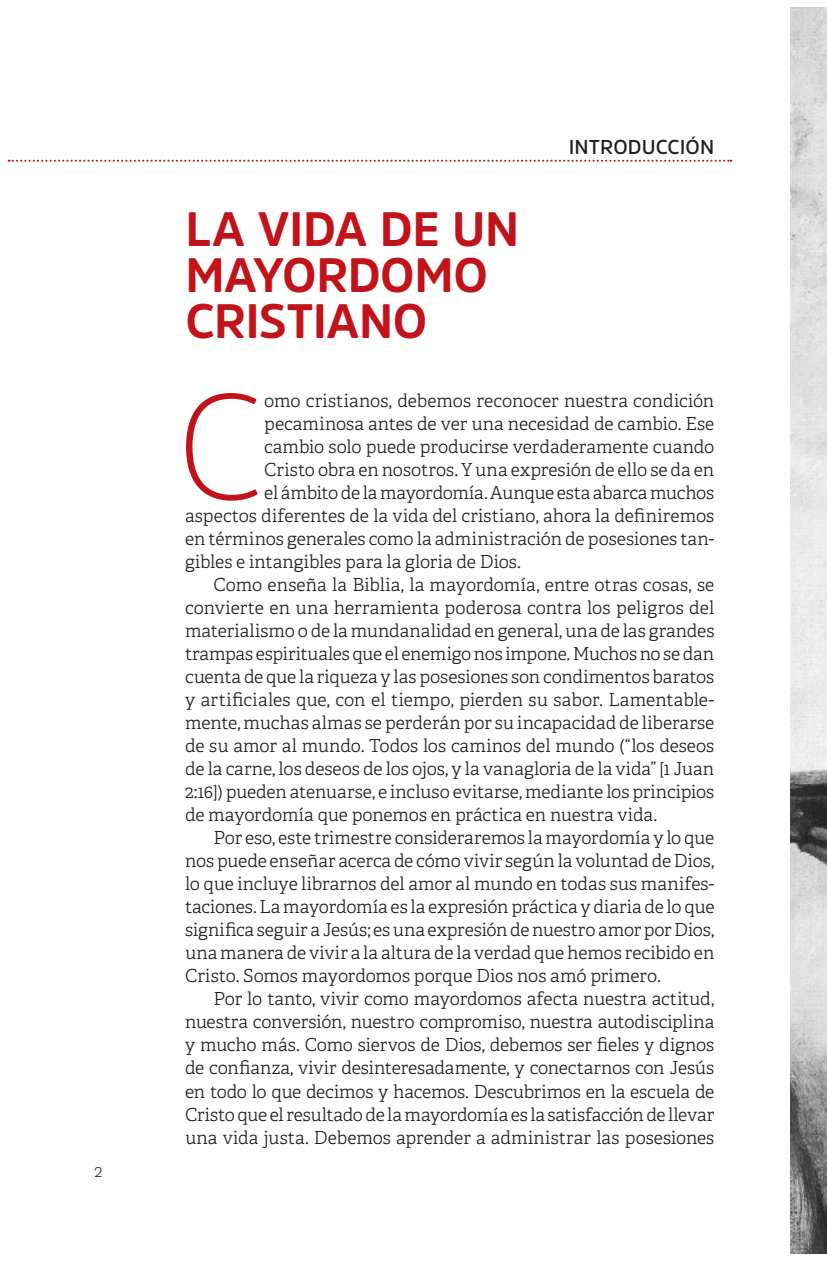
<style>
.page{position:relative;width:827px;height:1263px;background:#fff}
.page>*{position:absolute;margin:0;border:0;box-sizing:border-box;transform-origin:0 0}
.t1{font:200 149.2px "Amsi Pro";color:#c2131a}
.t2{font:700 48px/46px "Amsi Pro";letter-spacing:-.01em;color:#c2131a}
.t3{font:600 20px "Amsi Pro";letter-spacing:.005em;color:#231f20}
.t4{font:300 18px "Adelle Basic";letter-spacing:-.005em;color:#231f20}
.t5{font:300 14px "Amsi Pro";color:#231f20}
</style>
<div class="page">
<svg style="left:9px;top:160px;width:721px;height:2px"></svg>
<img style="left:790px;top:8px;width:36px;height:1245px">
<p class="t5" style="left:94px;top:1162px;width:10px">2</p>
<h2 class="t2" style="left:185px;top:205px;width:335px">LA VIDA DE UN<br>MAYORDOMO<br>CRISTIANO</h2>
<p class="t3" style="left:568px;top:133px;width:147px">INTRODUCCIÓN</p>
<h1 class="t1" style="left:177px;top:342px;width:89px">C</h1>
<p class="t4" style="left:264px;top:390px;width:451px">omo cristianos, debemos reconocer nuestra condición</p>
<p class="t4" style="left:264px;top:413px;width:451px">pecaminosa antes de ver una necesidad de cambio. Ese</p>
<p class="t4" style="left:264px;top:436px;width:451px">cambio solo puede producirse verdaderamente cuando</p>
<p class="t4" style="left:264px;top:459px;width:451px">Cristo obra en nosotros. Y una expresión de ello se da en</p>
<p class="t4" style="left:264px;top:482px;width:451px">el ámbito de la mayordomía. Aunque esta abarca muchos</p>
<p class="t4" style="left:185px;top:505px;width:530px">aspectos diferentes de la vida del cristiano, ahora la definiremos</p>
<p class="t4" style="left:185px;top:528px;width:530px">en términos generales como la administración de posesiones tan-</p>
<p class="t4" style="left:185px;top:551px;width:337px">gibles e intangibles para la gloria de Dios.</p>
<p class="t4" style="left:213px;top:574px;width:502px">Como enseña la Biblia, la mayordomía, entre otras cosas, se</p>
<p class="t4" style="left:185px;top:597px;width:530px">convierte en una herramienta poderosa contra los peligros del</p>
<p class="t4" style="left:185px;top:620px;width:530px">materialismo o de la mundanalidad en general, una de las grandes</p>
<p class="t4" style="left:185px;top:643px;width:530px">trampas espirituales que el enemigo nos impone. Muchos no se dan</p>
<p class="t4" style="left:185px;top:666px;width:530px">cuenta de que la riqueza y las posesiones son condimentos baratos</p>
<p class="t4" style="left:185px;top:689px;width:530px">y artificiales que, con el tiempo, pierden su sabor. Lamentable-</p>
<p class="t4" style="left:185px;top:712px;width:530px">mente, muchas almas se perderán por su incapacidad de liberarse</p>
<p class="t4" style="left:185px;top:735px;width:530px">de su amor al mundo. Todos los caminos del mundo (“los deseos</p>
<p class="t4" style="left:185px;top:758px;width:530px">de la carne, los deseos de los ojos, y la vanagloria de la vida” [1 Juan</p>
<p class="t4" style="left:185px;top:781px;width:530px">2:16]) pueden atenuarse, e incluso evitarse, mediante los principios</p>
<p class="t4" style="left:185px;top:804px;width:473px">de mayordomía que ponemos en práctica en nuestra vida.</p>
<p class="t4" style="left:213px;top:827px;width:502px">Por eso, este trimestre consideraremos la mayordomía y lo que</p>
<p class="t4" style="left:185px;top:850px;width:530px">nos puede enseñar acerca de cómo vivir según la voluntad de Dios,</p>
<p class="t4" style="left:185px;top:873px;width:530px">lo que incluye librarnos del amor al mundo en todas sus manifes-</p>
<p class="t4" style="left:185px;top:896px;width:530px">taciones. La mayordomía es la expresión práctica y diaria de lo que</p>
<p class="t4" style="left:185px;top:919px;width:530px">significa seguir a Jesús; es una expresión de nuestro amor por Dios,</p>
<p class="t4" style="left:185px;top:942px;width:530px">una manera de vivir a la altura de la verdad que hemos recibido en</p>
<p class="t4" style="left:185px;top:965px;width:477px">Cristo. Somos mayordomos porque Dios nos amó primero.</p>
<p class="t4" style="left:213px;top:988px;width:502px">Por lo tanto, vivir como mayordomos afecta nuestra actitud,</p>
<p class="t4" style="left:185px;top:1011px;width:530px">nuestra conversión, nuestro compromiso, nuestra autodisciplina</p>
<p class="t4" style="left:185px;top:1034px;width:530px">y mucho más. Como siervos de Dios, debemos ser fieles y dignos</p>
<p class="t4" style="left:185px;top:1057px;width:530px">de confianza, vivir desinteresadamente, y conectarnos con Jesús</p>
<p class="t4" style="left:185px;top:1080px;width:530px">en todo lo que decimos y hacemos. Descubrimos en la escuela de</p>
<p class="t4" style="left:185px;top:1103px;width:530px">Cristo que el resultado de la mayordomía es la satisfacción de llevar</p>
<p class="t4" style="left:185px;top:1126px;width:530px">una vida justa. Debemos aprender a administrar las posesiones</p>
</div>
